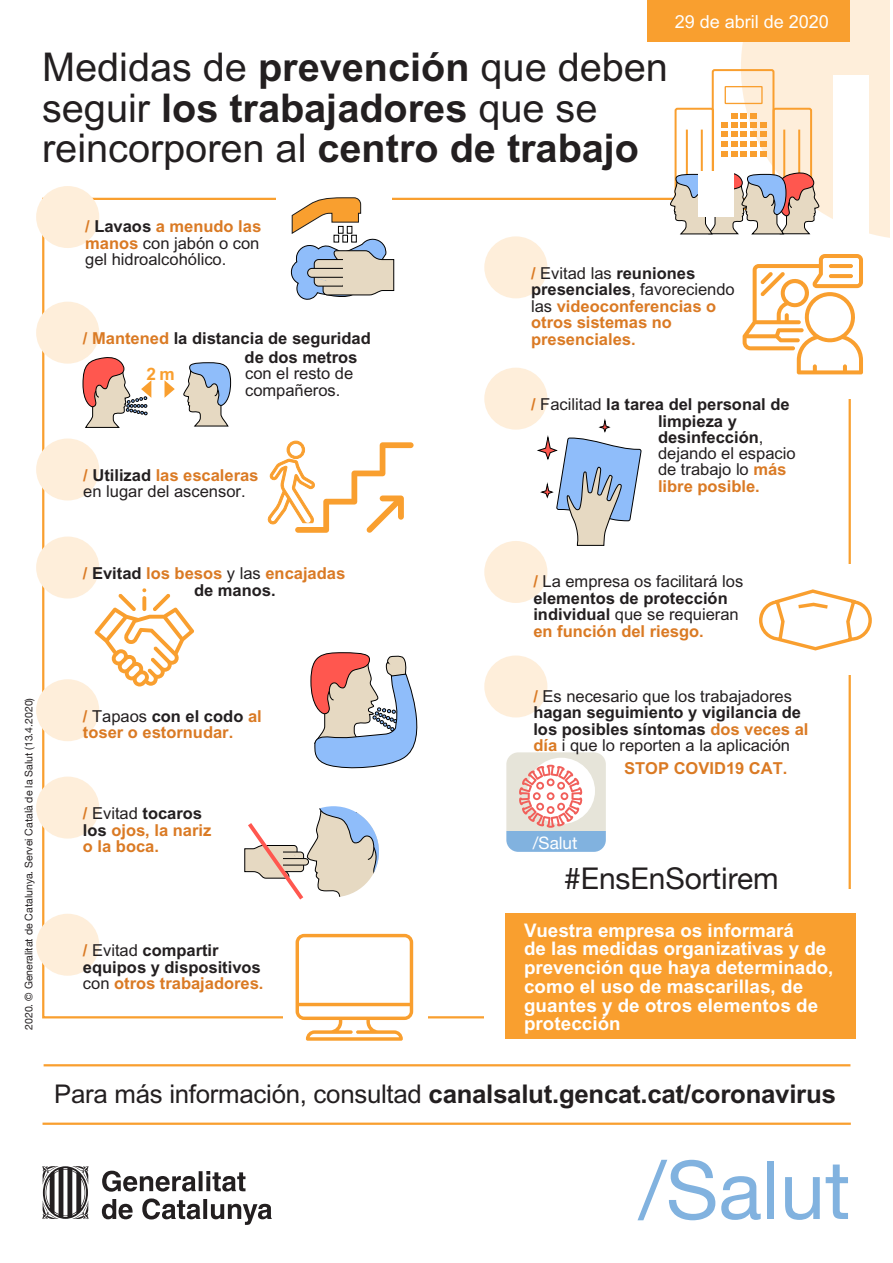
<style>
.page{position:relative;width:893px;height:1263px;background:#fff}
.page>*{position:absolute;margin:0;border:0;box-sizing:border-box;transform-origin:0 0}
.t1{font:81px "Helvetica Neue";color:#81b2df}
.t2{font:39.6px/40px "Arial";color:#231f20}
.t3{font:29.85px "Helvetica Neue";color:#231f20}
.t4{font:700 25.8px "Arial";letter-spacing:-.01em;color:#231f20}
.t5{font:700 18.75px/18.8px "Arial";color:#fff}
.t6{font:18px "Arial";color:#fff}
.t7{font:17.1px "Helvetica Neue";color:#fff}
.t8{font:700 17.1px "Arial";color:#f99f2f}
.t9{font:16.5px/16.5px "Arial";color:#231f20}
.t10{font:700 16.5px/16.5px "Arial";color:#da7a24}
.t11{font:700 16.5px/16.4px "Arial";color:#231f20}
.t12{font:10.5px "Helvetica Neue";color:#231f20}
.s1{font-weight:700}
.s2{font-weight:700;color:#da7a24}
.s3{color:#da7a24}
.s4{font-weight:400;color:#231f20}
.s5{color:#231f20}
.s6{font-weight:400}
</style>
<div class="page">
<div style="left:505px;top:913px;width:351px;height:125px;background:#f99f2f"></div>
<div style="left:36px;top:186px;width:63px;height:62px;background:#feeeda;border-radius:50%"></div>
<svg style="left:743px;top:254px;width:120px;height:120px"></svg>
<hr style="left:829px;top:264px;width:24px;height:4px;background:#f99f2f;border-radius:2px">
<svg style="left:829px;top:274px;width:24px;height:4px"></svg>
<svg style="left:290px;top:198px;width:104px;height:102px"></svg>
<div style="left:343px;top:258px;width:26px;height:30px;background:#e6d9c2"></div>
<div style="left:647px;top:1px;width:202px;height:41px;background:#f99f2f"></div>
<svg style="left:670px;top:1px;width:220px;height:237px"></svg>
<hr style="left:44px;top:1064px;width:806px;height:2px;background:#f99f2f">
<div style="left:833px;top:75px;width:36px;height:173px;background:#fff"></div>
<div style="left:698px;top:172px;width:36px;height:45px;background:#fff"></div>
<hr style="left:43px;top:1122px;width:808px;height:3px;background:#f99f2f">
<div style="left:484px;top:236px;width:63px;height:62px;background:#feeeda;border-radius:50%"></div>
<svg style="left:267px;top:440px;width:147px;height:93px"></svg>
<div style="left:484px;top:541px;width:63px;height:62px;background:#feeeda;border-radius:50%"></div>
<div style="left:484px;top:368px;width:63px;height:62px;background:#feeeda;border-radius:50%"></div>
<svg style="left:538px;top:420px;width:103px;height:126px"></svg>
<svg style="left:759px;top:589px;width:113px;height:62px"></svg>
<svg style="left:311px;top:652px;width:107px;height:117px"></svg>
<div style="left:484px;top:655px;width:63px;height:62px;background:#feeeda;border-radius:50%"></div>
<div style="left:505px;top:751px;width:102px;height:102px;background:#e6e4d9;border-radius:13px"></div>
<div style="left:505px;top:832px;width:102px;height:21px;background:#81b2df"></div>
<div style="left:504px;top:750px;width:105px;height:104px;border:3px solid #fff;border-radius:13px"></div>
<div style="left:527px;top:758px;width:68px;height:66px;background:#fff;border-radius:50%"></div>
<svg style="left:519px;top:765px;width:63px;height:63px"></svg>
<svg style="left:244px;top:806px;width:135px;height:94px"></svg>
<div style="left:36px;top:914px;width:63px;height:62px;background:#feeeda;border-radius:50%"></div>
<svg style="left:296px;top:934px;width:117px;height:107px"></svg>
<div style="left:36px;top:302px;width:63px;height:62px;background:#feeeda;border-radius:50%"></div>
<div style="left:36px;top:438px;width:63px;height:62px;background:#feeeda;border-radius:50%"></div>
<div style="left:36px;top:536px;width:63px;height:62px;background:#feeeda;border-radius:50%"></div>
<div style="left:36px;top:679px;width:63px;height:62px;background:#feeeda;border-radius:50%"></div>
<div style="left:36px;top:777px;width:63px;height:61px;background:#feeeda;border-radius:50%"></div>
<svg style="left:184px;top:363px;width:47px;height:63px"></svg>
<svg style="left:165px;top:380px;width:10px;height:18px"></svg>
<svg style="left:83px;top:357px;width:68px;height:71px"></svg>
<svg style="left:94px;top:588px;width:100px;height:98px"></svg>
<svg style="left:102px;top:1170px;width:143px;height:22px"></svg>
<svg style="left:102px;top:1198px;width:170px;height:27px"></svg>
<svg style="left:42px;top:1166px;width:46px;height:53px"></svg>
<h1 class="t2" style="left:42px;top:48px;width:627px">Medidas de <span class="s1">prevención</span> que deben seguir <span class="s1">los trabajadores</span> que se reincorporen al <span class="s1">centro de trabajo</span></h1>
<p class="t6" style="left:675px;top:12px;width:156px">29 de abril de 2020</p>
<p class="t9" style="left:85px;top:218px;width:178px;text-align:justify"><span class="s2">/</span> <span class="s1">Lavaos</span> <span class="s2">a menudo las manos</span> con jabón o con gel hidroalcohólico.</p>
<p class="t11" style="left:245px;top:329px;width:128px;line-height:18.5px;text-indent:-162px"><span class="s3">/ Mantened</span> la distancia de seguridad de dos metros</p>
<p class="t8" style="left:146px;top:363px;width:30px">2 m</p>
<p class="t9" style="left:245px;top:365px;width:110px;line-height:17.1px">con el resto de compañeros.</p>
<p class="t9" style="left:83px;top:467px;width:177px"><span class="s2">/</span> <span class="s1">Utilizad</span> <span class="s2">las escaleras </span>en lugar del ascensor.</p>
<p class="t10" style="left:531px;top:265px;width:205px">/ <span class="s4">Evitad las</span> <span class="s5">reuniones presenciales</span><span class="s4">, favoreciendo las</span> videoconferencias o otros sistemas no presenciales.</p>
<p class="t11" style="left:658px;top:396px;width:139px;text-indent:-127px"><span class="s3">/</span> <span class="s6">Facilitad</span> la tarea del personal de limpieza y desinfección<span class="s6">, dejando el espacio de trabajo lo</span> <span class="s3">más libre posible.</span></p>
<p class="t12" style="left:21px;top:1030px;width:334px;rotate:-90deg">2020. © Generalitat de Catalunya. Servei Català de la Salut (13.4.2020)</p>
<p class="t10" style="left:194px;top:565px;width:153px;text-indent:-111px">/ <span class="s5">Evitad</span> los besos <span class="s4">y las</span> encajadas <span class="s5">de manos.</span></p>
<p class="t10" style="left:83px;top:708px;width:180px">/ <span class="s4">Tapaos</span> <span class="s5">con el codo</span> al toser o estornudar.</p>
<p class="t10" style="left:83px;top:805px;width:130px">/ <span class="s4">Evitad</span> <span class="s5">tocaros los</span> ojos, la nariz o la boca.</p>
<p class="t11" style="left:83px;top:942px;width:182px"><span class="s3">/</span> <span class="s6">Evitad</span> compartir equipos y dispositivos <span class="s6">con</span> <span class="s3">otros trabajadores.</span></p>
<p class="t9" style="left:533px;top:573px;width:211px"><span class="s2">/</span> La empresa os facilitará los <span class="s1">elementos de protección individual</span> que se requieran <span class="s2">en función del riesgo.</span></p>
<p class="t9" style="left:533px;top:688px;width:277px"><span class="s2">/</span> Es necesario que los trabajadores <span class="s1">hagan seguimiento y vigilancia de los posibles síntomas</span> <span class="s2">dos veces al día</span> i que lo reporten a la aplicación</p>
<p class="t10" style="left:624px;top:760px;width:165px">STOP COVID19 CAT.</p>
<p class="t7" style="left:533px;top:830px;width:46px">/Salut</p>
<p class="t3" style="left:564px;top:857px;width:216px">#EnsEnSortirem</p>
<p class="t5" style="left:524px;top:921px;width:311px">Vuestra empresa os informará<br>de las medidas organizativas y de prevención que haya determinado, como el uso de mascarillas, de guantes y de otros elementos de</p>
<p class="t5" style="left:524px;top:1014px;width:98px">protección</p>
<p class="t4" style="left:54px;top:1079px;width:783px"><span class="s6">Para más información, consultad</span> canalsalut.gencat.cat/coronavirus</p>
<p class="t1" style="left:639px;top:1132px;width:213px">/Salut</p>
</div>
